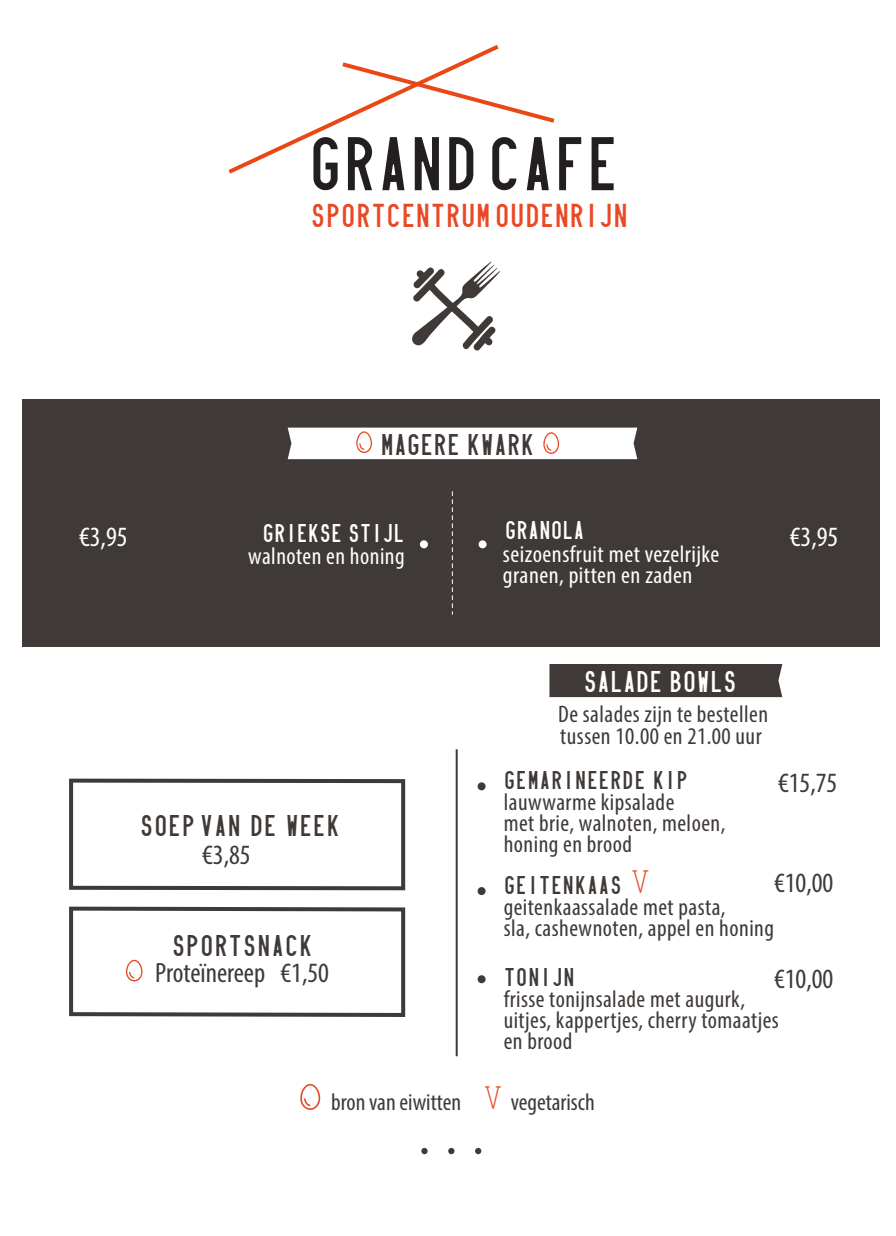
<style>
.page{position:relative;width:896px;height:1236px;background:#fff}
.page>*{position:absolute;margin:0;border:0;box-sizing:border-box;transform-origin:0 0}
.t1{font:70.4px "HUN din 1451";color:#231f20}
.t2{font:44px "FISH&CHIPS";color:#e84925}
.t3{font:30.8px "HUN din 1451";color:#e94924}
.t4{font:condensed 28px "Myriad Pro";color:#3f3a37}
.t5{font:28px "HUN din 1451";letter-spacing:.02em;color:#3f3a37}
.t6{font:28px "HUN din 1451";color:#fff}
.t7{font:28px "HUN din 1451";color:#3f3a37}
.t8{font:condensed 28px "Myriad Pro";color:#fff}
.t9{font:condensed 24px/20.8px "Myriad Pro";letter-spacing:.02em;color:#3f3a37}
.t10{font:condensed 24px/21.2px "Myriad Pro";letter-spacing:.02em;color:#fff}
.t11{font:24px "HUN din 1451";letter-spacing:.02em;color:#3f3a37}
.t12{font:condensed 24px "Myriad Pro";color:#3f3a37}
.t13{font:24px "HUN din 1451";color:#fff}
.s1{font-family:"FISH&CHIPS";font-stretch:normal;font-size:44px;color:#e84925}
</style>
<div class="page">
<div style="left:23px;top:400px;width:857px;height:247px;background:#3f3a37"></div>
<hr style="left:456px;top:749px;width:2px;height:307px;background:#3f3a37">
<div style="left:549px;top:664px;width:233px;height:33px;background:#3f3a37"></div>
<div style="left:477px;top:782px;width:8px;height:8px;background:#3f3a37;border-radius:50%"></div>
<div style="left:477px;top:887px;width:8px;height:8px;background:#3f3a37;border-radius:50%"></div>
<div style="left:477px;top:975px;width:8px;height:8px;background:#3f3a37;border-radius:50%"></div>
<div style="left:420px;top:540px;width:8px;height:8px;background:#fff;border-radius:50%"></div>
<div style="left:478px;top:540px;width:8px;height:8px;background:#fff;border-radius:50%"></div>
<svg style="left:452px;top:492px;width:1px;height:122px"></svg>
<div style="left:421px;top:1148px;width:7px;height:6px;background:#3f3a37;border-radius:50%"></div>
<svg style="left:448px;top:1148px;width:6px;height:6px"></svg>
<svg style="left:475px;top:1148px;width:6px;height:6px"></svg>
<div style="left:69px;top:779px;width:336px;height:111px;border:4px solid #3f3a37"></div>
<div style="left:69px;top:907px;width:336px;height:110px;border:4px solid #3f3a37"></div>
<div style="left:288px;top:428px;width:349px;height:31px;background:#fff"></div>
<svg style="left:300px;top:1084px;width:20px;height:26px"></svg>
<svg style="left:126px;top:960px;width:17px;height:21px"></svg>
<svg style="left:22px;top:265px;width:475px;height:142px"></svg>
<svg style="left:228px;top:45px;width:327px;height:129px"></svg>
<h1 class="t1" style="left:308px;top:137px;width:312px">GRAND CAFE</h1>
<p class="t3" style="left:311px;top:204px;width:319px">SPORTCENTRUM OUDENRIJN</p>
<p class="t7" style="left:380px;top:434px;width:155px">MAGERE KWARK</p>
<p class="t13" style="left:505px;top:521px;width:81px">GRANOLA</p>
<p class="t10" style="left:503px;top:543px;width:218px">seizoensfruit met vezelrijke granen, pitten en zaden</p>
<p class="t13" style="left:262px;top:524px;width:144px">GRIEKSE STIJL</p>
<p class="t10" style="left:248px;top:546px;width:158px">walnoten en honing</p>
<p class="t8" style="left:79px;top:520px;width:50px">€3,95</p>
<p class="t8" style="left:790px;top:520px;width:50px">€3,95</p>
<p class="t6" style="left:583px;top:671px;width:155px">SALADE BOWLS</p>
<p class="t5" style="left:140px;top:815px;width:202px">SOEP VAN DE WEEK</p>
<p class="t4" style="left:202px;top:838px;width:50px">€3,85</p>
<p class="t5" style="left:172px;top:935px;width:142px">SPORTSNACK</p>
<p class="t4" style="left:155px;top:955px;width:175px">Proteïnereep €1,50</p>
<p class="t9" style="left:558px;top:702px;width:212px;line-height:22px">De salades zijn te bestellen tussen 10.00 en 21.00 uur</p>
<p class="t11" style="left:504px;top:771px;width:186px">GEMARINEERDE KIP</p>
<p class="t9" style="left:504px;top:792px;width:223px">lauwwarme kipsalade<br>met brie, walnoten, meloen, honing en brood</p>
<p class="t11" style="left:504px;top:875px;width:119px">GEITENKAAS</p>
<p class="t9" style="left:504px;top:896px;width:272px">geitenkaassalade met pasta,<br>sla, cashewnoten, appel en honing</p>
<p class="t11" style="left:504px;top:968px;width:73px">TONIJN</p>
<p class="t9" style="left:504px;top:988px;width:277px">frisse tonijnsalade met augurk, uitjes, kappertjes, cherry tomaatjes en brood</p>
<p class="t4" style="left:778px;top:766px;width:61px">€15,75</p>
<h2 class="t2" style="left:631px;top:858px;width:20px">v</h2>
<p class="t4" style="left:774px;top:866px;width:61px">€10,00</p>
<p class="t4" style="left:774px;top:962px;width:61px">€10,00</p>
<p class="t12" style="left:331px;top:1088px;width:265px">bron van eiwitten <span class="s1">v</span> vegetarisch</p>
</div>
